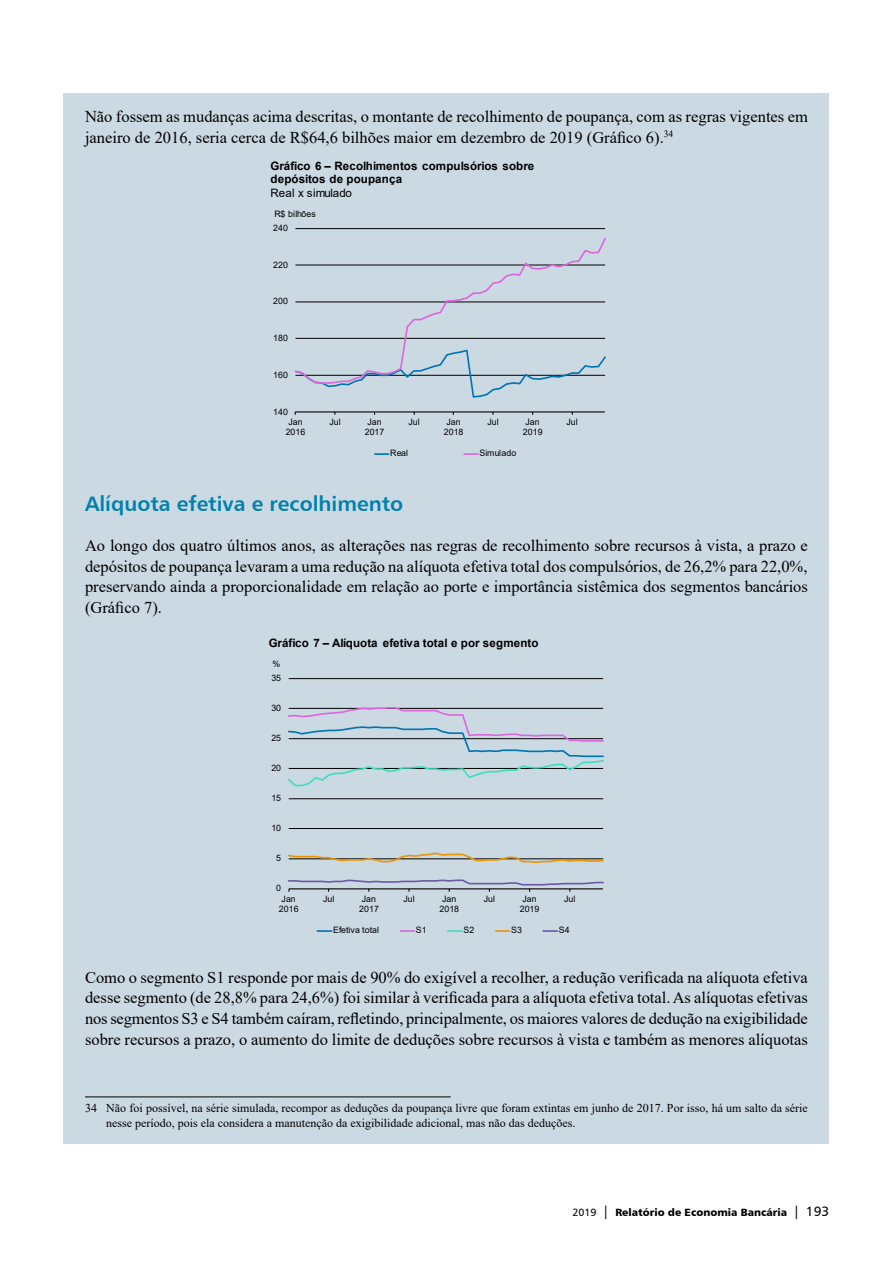
<style>
.page{position:relative;width:893px;height:1263px;background:#fff}
.page>*{position:absolute;margin:0;border:0;box-sizing:border-box;transform-origin:0 0}
.t1{font:21px "Humanist 777 BT Bold B";color:#0081ac}
.t2{font:16.5px/20.7px "Times New Roman";color:#000;text-align:justify}
.t3{font:12px/15px "Times New Roman";color:#000}
.t4{font:700 11.55px/13.8px "Arial";letter-spacing:.01em;color:#000}
.t5{font:11.55px "Arial";letter-spacing:.005em;color:#000}
.t6{font:10.5px "Humanist 777 BT Black B";color:#000}
.t7{font:8.85px/10.2px "Arial";letter-spacing:.005em;color:#000;text-align:center}
.s1{font-family:"Humanist 777 BT Roman B"}
.s2{font-family:"Humanist 777 BT Roman B";font-size:13.5px}
</style>
<div class="page">
<div style="left:64px;top:94px;width:765px;height:1050px;background:#cbd9e3"></div>
<hr style="left:85px;top:1096px;width:366px;height:1px;background:#000">
<hr style="left:295px;top:228px;width:310px;height:1px;background:#000">
<hr style="left:295px;top:411px;width:310px;height:1px;background:#000">
<svg style="left:324px;top:385px;width:183px;height:13px"></svg>
<svg style="left:295px;top:238px;width:310px;height:147px"></svg>
<svg style="left:375px;top:453px;width:14px;height:2px"></svg>
<svg style="left:464px;top:453px;width:14px;height:2px"></svg>
<hr style="left:289px;top:828px;width:314px;height:1px;background:#000">
<hr style="left:289px;top:798px;width:314px;height:1px;background:#000">
<hr style="left:289px;top:678px;width:314px;height:1px;background:#000">
<svg style="left:288px;top:707px;width:315px;height:80px"></svg>
<svg style="left:288px;top:852px;width:315px;height:11px"></svg>
<svg style="left:288px;top:879px;width:315px;height:13px"></svg>
<svg style="left:317px;top:930px;width:15px;height:2px"></svg>
<svg style="left:400px;top:930px;width:14px;height:2px"></svg>
<svg style="left:448px;top:930px;width:14px;height:2px"></svg>
<svg style="left:496px;top:930px;width:13px;height:2px"></svg>
<svg style="left:543px;top:930px;width:14px;height:2px"></svg>
<p class="t2" style="left:85px;top:106px;width:724px">Não fossem as mudanças acima descritas, o montante de recolhimento de poupança, com as regras vigentes em janeiro de 2016, seria cerca de R$64,6 bilhões maior em dezembro de 2019 (Gráfico 6).<sup>34</sup></p>
<p class="t4" style="left:271px;top:159px;width:265px">Gráfico 6 – Recolhimentos compulsórios sobre depósitos de poupança</p>
<p class="t5" style="left:271px;top:185px;width:83px">Real x simulado</p>
<p class="t7" style="left:275px;top:209px;width:43px">R$ bilhões</p>
<p class="t7" style="left:273px;top:223px;width:16px">240</p>
<p class="t7" style="left:273px;top:259px;width:16px">220</p>
<p class="t7" style="left:273px;top:296px;width:16px">200</p>
<p class="t7" style="left:273px;top:333px;width:16px">180</p>
<p class="t7" style="left:273px;top:370px;width:16px">160</p>
<p class="t7" style="left:273px;top:406px;width:16px">140</p>
<p class="t7" style="left:286px;top:417px;width:21px">Jan<br>2016</p>
<p class="t7" style="left:329px;top:417px;width:13px">Jul</p>
<p class="t7" style="left:365px;top:417px;width:21px">Jan<br>2017</p>
<p class="t7" style="left:408px;top:417px;width:13px">Jul</p>
<p class="t7" style="left:444px;top:417px;width:21px">Jan<br>2018</p>
<p class="t7" style="left:487px;top:417px;width:13px">Jul</p>
<p class="t7" style="left:523px;top:417px;width:21px">Jan<br>2019</p>
<p class="t7" style="left:566px;top:417px;width:13px">Jul</p>
<p class="t7" style="left:390px;top:448px;width:19px">Real</p>
<p class="t7" style="left:479px;top:448px;width:38px">Simulado</p>
<p class="t1" style="left:85px;top:490px;width:320px">Alíquota efetiva e recolhimento</p>
<p class="t2" style="left:85px;top:534px;width:724px">Ao longo dos quatro últimos anos, as alterações nas regras de recolhimento sobre recursos à vista, a prazo e depósitos de poupança levaram a uma redução na alíquota efetiva total dos compulsórios, de 26,2% para 22,0%, preservando ainda a proporcionalidade em relação ao porte e importância sistêmica dos segmentos bancários (Gráfico 7).</p>
<p class="t4" style="left:269px;top:636px;width:271px">Gráfico 7 – Alíquota efetiva total e por segmento</p>
<p class="t7" style="left:272px;top:659px;width:9px">%</p>
<p class="t7" style="left:271px;top:673px;width:11px">35</p>
<p class="t7" style="left:271px;top:703px;width:11px">30</p>
<p class="t7" style="left:271px;top:733px;width:11px">25</p>
<p class="t7" style="left:271px;top:763px;width:11px">20</p>
<p class="t7" style="left:271px;top:793px;width:11px">15</p>
<p class="t7" style="left:271px;top:823px;width:11px">10</p>
<p class="t7" style="left:276px;top:853px;width:6px">5</p>
<p class="t7" style="left:276px;top:883px;width:6px">0</p>
<p class="t7" style="left:279px;top:894px;width:21px">Jan<br>2016</p>
<p class="t7" style="left:323px;top:894px;width:13px">Jul</p>
<p class="t7" style="left:359px;top:894px;width:21px">Jan<br>2017</p>
<p class="t7" style="left:403px;top:894px;width:13px">Jul</p>
<p class="t7" style="left:439px;top:894px;width:21px">Jan<br>2018</p>
<p class="t7" style="left:484px;top:894px;width:13px">Jul</p>
<p class="t7" style="left:520px;top:894px;width:21px">Jan<br>2019</p>
<p class="t7" style="left:564px;top:894px;width:13px">Jul</p>
<p class="t7" style="left:333px;top:925px;width:47px">Efetiva total</p>
<p class="t7" style="left:416px;top:925px;width:12px">S1</p>
<p class="t7" style="left:464px;top:925px;width:12px">S2</p>
<p class="t7" style="left:511px;top:925px;width:12px">S3</p>
<p class="t7" style="left:559px;top:925px;width:12px">S4</p>
<p class="t2" style="left:85px;top:966px;width:724px">Como o segmento S1 responde por mais de 90% do exigível a recolher, a redução verificada na alíquota efetiva desse segmento (de 28,8% para 24,6%) foi similar à verificada para a alíquota efetiva total. As alíquotas efetivas nos segmentos S3 e S4 também caíram, refletindo, principalmente, os maiores valores de dedução na exigibilidade sobre recursos a prazo, o aumento do limite de deduções sobre recursos à vista e também as menores alíquotas</p>
<p class="t3" style="left:106px;top:1100px;width:703px;text-indent:-21px">34 Não foi possível, na série simulada, recompor as deduções da poupança livre que foram extintas em junho de 2017. Por isso, há um salto da série nesse período, pois ela considera a manutenção da exigibilidade adicional, mas não das deduções.</p>
<p class="t6" style="left:572px;top:1205px;width:258px"><span class="s1">2019</span> <span class="s2">|</span> Relatório de Economia Bancária <span class="s2">| 193</span></p>
</div>
